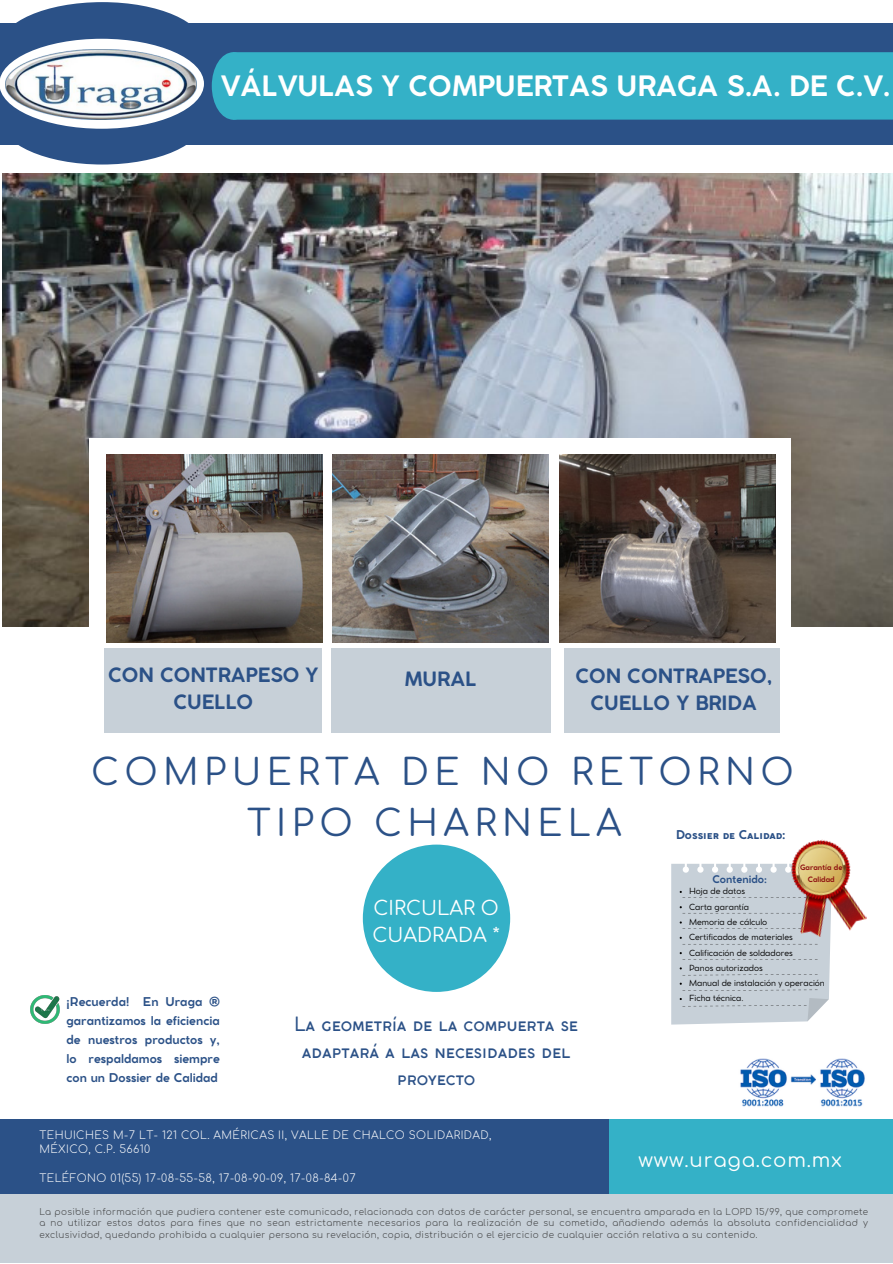
<style>
.page{position:relative;width:893px;height:1264px;background:#fff}
.page>*{position:absolute;margin:0;border:0;box-sizing:border-box;transform-origin:0 0}
.t1{font:36.15px/50.6px "Comfortaa";letter-spacing:.15em;color:#2b5187;text-align:center}
.t2{font:700 27.75px "Coco Gothic Small Caps";color:#fff}
.t3{font:19.65px "Comfortaa";letter-spacing:.04em;color:#fff}
.t4{font:19.5px/27px "Coco Gothic Small Caps";color:#2b5187;text-align:center}
.t5{font:700 19.5px/27px "Coco Gothic Small Caps";color:#2b5187;text-align:center}
.t6{font:19.5px/27px "Comfortaa";color:#fff}
.t7{font:700 12px/19px "Cocomat Pro";color:#2b5187;text-align:justify}
.t8{font:700 12px "Coco Gothic Small Caps";color:#2b5187}
.t9{font:300 10.8px/14.4px "Comfortaa";letter-spacing:.04em;color:#fff}
.t10{font:700 10.5px "Cocomat Pro";color:#2b5187}
.t11{font:300 8.85px/11.7px "Comfortaa";letter-spacing:.04em;color:#3f4041;text-align:justify}
.t12{font:8.4px/15.3px "Cocomat Pro";color:#000}
.t13{font:700 7.35px/11.7px "Cocomat Pro";color:#8d0f0f;text-align:center}
</style>
<div class="page">
<img style="left:2px;top:173px;width:890px;height:453px">
<div style="left:0;top:23px;width:892px;height:121px;background:#2b5187"></div>
<div style="left:89px;top:438px;width:702px;height:242px;background:#fff"></div>
<img style="left:332px;top:454px;width:216px;height:188px">
<img style="left:106px;top:454px;width:216px;height:188px">
<img style="left:559px;top:454px;width:216px;height:188px">
<img style="left:740px;top:1058px;width:125px;height:49px">
<div style="left:0;top:2px;width:204px;height:89px;background:#2b5187;border-radius:50%"></div>
<div style="left:0;top:75px;width:204px;height:89px;background:#2b5187;border-radius:50%"></div>
<div style="left:0;top:39px;width:204px;height:90px;background:#fff;border-radius:50%"></div>
<img style="left:6px;top:49px;width:190px;height:70px">
<div style="left:212px;top:52px;width:680px;height:68px;background:#34b1c7"></div>
<div style="left:363px;top:844px;width:147px;height:147px;background:#34b1c7;border-radius:50%"></div>
<div style="left:0;top:1119px;width:621px;height:75px;background:#2b5187"></div>
<div style="left:609px;top:1119px;width:283px;height:81px;background:#34b1c7"></div>
<div style="left:0;top:1194px;width:892px;height:68px;background:#c7d0d8"></div>
<div style="left:331px;top:648px;width:219px;height:84px;background:#c7d0d8"></div>
<div style="left:105px;top:648px;width:216px;height:84px;background:#c7d0d8"></div>
<div style="left:564px;top:648px;width:215px;height:84px;background:#c7d0d8"></div>
<img style="left:792px;top:839px;width:75px;height:92px">
<svg style="left:671px;top:863px;width:161px;height:161px;background:#c6c9cc"></svg>
<img style="left:31px;top:995px;width:29px;height:29px">
<h2 class="t2" style="left:220px;top:75px;width:671px">VÁLVULAS Y COMPUERTAS URAGA S.A. DE C.V.</h2>
<h3 class="t5" style="left:108px;top:663px;width:212px">CON CONTRAPESO Y<br>CUELLO</h3>
<h3 class="t5" style="left:575px;top:664px;width:198px">CON CONTRAPESO,<br>CUELLO Y BRIDA</h3>
<h3 class="t5" style="left:404px;top:667px;width:73px">MURAL</h3>
<h1 class="t1" style="left:91px;top:748px;width:704px">COMPUERTA DE NO RETORNO<br>TIPO CHARNELA</h1>
<h3 class="t8" style="left:676px;top:830px;width:111px">Dossier de Calidad:</h3>
<p class="t10" style="left:712px;top:875px;width:56px">Contenido:</p>
<p class="t13" style="left:800px;top:862px;width:44px">Garantía de<br>Calidad</p>
<h3 class="t7" style="left:66px;top:993px;width:155px">¡Recuerda! En Uraga ® garantizamos la eficiencia de nuestros productos y, lo respaldamos siempre con un Dossier de Calidad</h3>
<h3 class="t6" style="left:372px;top:895px;width:129px">CIRCULAR O<br>CUADRADA *</h3>
<h3 class="t4" style="left:294px;top:1012px;width:285px">La geometría de la compuerta se adaptará a las necesidades del proyecto</h3>
<p class="t12" style="left:689px;top:884px;width:137px">Hoja de datos<br>Carta garantía<br>Memoria de cálculo<br>Certificados de materiales<br>Calificación de soldadores<br>Panos autorizados<br>Manual de instalación y operación<br>Ficha técnica.</p>
<p class="t9" style="left:39px;top:1128px;width:453px">TEHUICHES M-7 LT- 121 COL. AMÉRICAS II, VALLE DE CHALCO SOLIDARIDAD,<br>MÉXICO, C.P. 56610</p>
<p class="t9" style="left:39px;top:1171px;width:318px">TELÉFONO 01(55) 17-08-55-58, 17-08-90-09, 17-08-84-07</p>
<p class="t11" style="left:39px;top:1205px;width:830px">La posible información que pudiera contener este comunicado, relacionada con datos de carácter personal, se encuentra amparada en la LOPD 15/99, que compromete a no utilizar estos datos para fines que no sean estrictamente necesarios para la realización de su cometido, añadiendo además la absoluta confidencialidad y exclusividad, quedando prohibida a cualquier persona su revelación, copia, distribución o el ejercicio de cualquier acción relativa a su contenido.</p>
<h3 class="t3" style="left:638px;top:1149px;width:205px">www.uraga.com.mx</h3>
</div>
